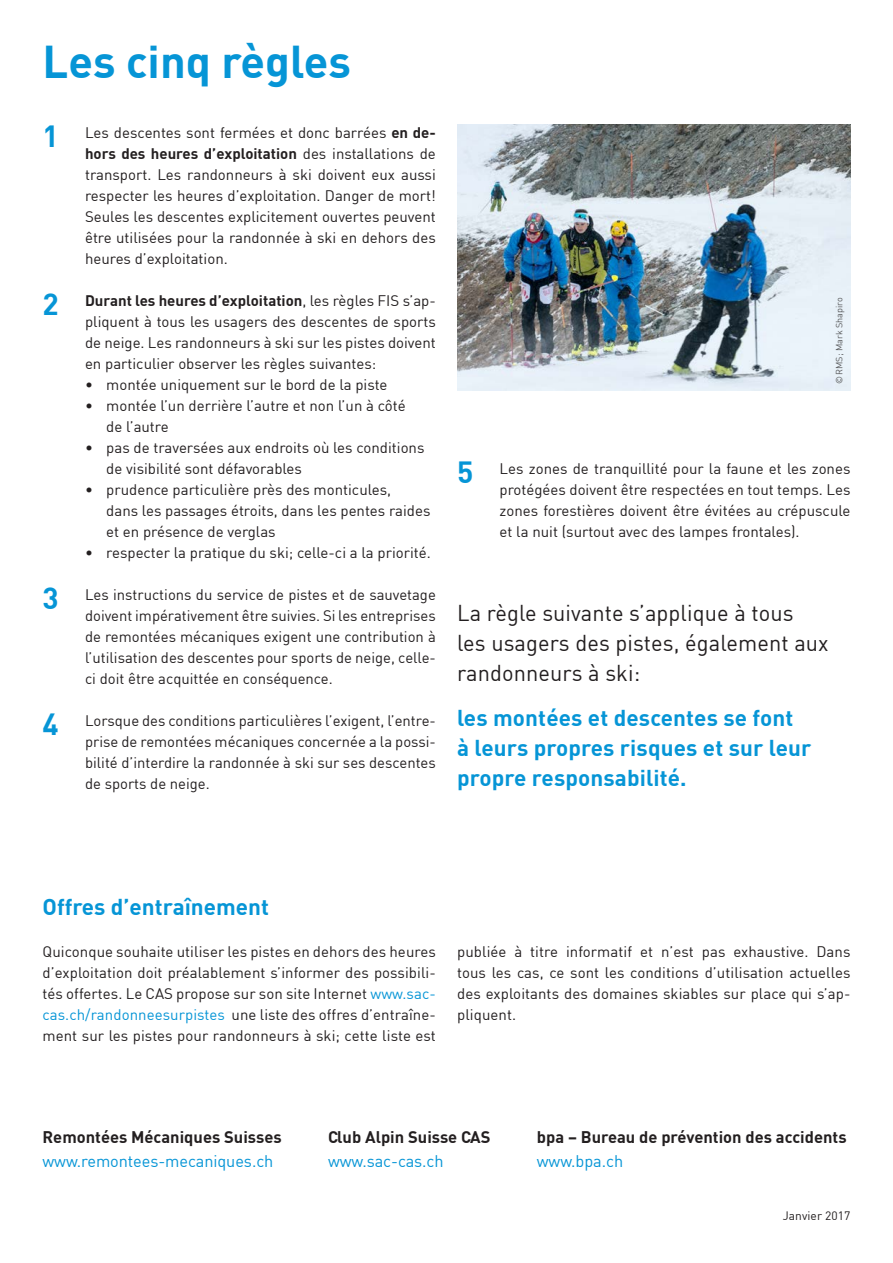
<style>
.page{position:relative;width:893px;height:1263px;background:#fff}
.page>*{position:absolute;margin:0;border:0;box-sizing:border-box;transform-origin:0 0}
._01_Titel{font:700 45px "DIN";color:#0695d6}
._03_GT_d{font:700 22.5px/30px "DIN";letter-spacing:.005em;color:#0695d6}
._03_GT_d-2{font:22.5px/30px "DIN";letter-spacing:.005em;color:#231f20}
.t1{font:700 16.5px "DIN";color:#231f20}
.t2{font:16.5px "DIN";letter-spacing:-.005em;color:#0695d6}
._03_GT_f{font:15px/21px "DIN";color:#231f20;text-align:justify}
.t3{font:12px "DIN";letter-spacing:.005em;color:#231f20}
._03_GT_d-3{font:9px "DIN";letter-spacing:.005em;color:#57585a}
.s1{font-weight:700;font-size:30px;color:#0695d6}
.s2{font-weight:700}
.s3{color:#0695d6}
</style>
<div class="page">
<img style="left:457px;top:125px;width:393px;height:265px">
<p class="_01_Titel" style="left:43px;top:32px;width:310px">Les cinq règles</p>
<p class="_03_GT_f" style="left:85px;top:122px;width:352px;text-indent:-43px"><span class="s1">1</span> Les descentes sont fermées et donc barrées <span class="s2">en de&shy;hors des heures d’exploitation</span> des installations de transport. Les randonneurs à ski doivent eux aussi respecter les heures d’exploitation. Danger de mort!<br>Seules les descentes explicitement ouvertes peuvent être utilisées pour la randonnée à ski en dehors des heures d’exploitation.</p>
<p class="_03_GT_f" style="left:85px;top:290px;width:352px;text-indent:-43px"><span class="s1">2</span> <span class="s2">Durant les heures d’exploitation</span>, les règles FIS s’ap&shy;pliquent à tous les usagers des descentes de sports de neige. Les randonneurs à ski sur les pistes doivent en particulier observer les règles suivantes:</p>
<p class="_03_GT_f" style="left:85px;top:374px;width:304px">• montée uniquement sur le bord de la piste</p>
<p class="_03_GT_f" style="left:106px;top:395px;width:301px;text-indent:-21px">• montée l’un derrière l’autre et non l’un à côté de l’autre</p>
<p class="_03_GT_f" style="left:106px;top:437px;width:320px;text-indent:-21px">• pas de traversées aux endroits où les conditions de visibilité sont défavorables</p>
<p class="_03_GT_f" style="left:106px;top:479px;width:326px;text-align:left;text-indent:-21px">• prudence particulière près des monticules,<br>dans les passages étroits, dans les pentes raides et en présence de verglas</p>
<p class="_03_GT_f" style="left:85px;top:542px;width:347px">• respecter la pratique du ski; celle-ci a la priorité.</p>
<p class="_03_GT_f" style="left:85px;top:584px;width:352px;text-indent:-43px"><span class="s1">3</span> Les instructions du service de pistes et de sauvetage doivent impérativement être suivies. Si les entreprises de remontées mécaniques exigent une contribution à l’utilisation des descentes pour sports de neige, celle&shy;ci doit être acquittée en conséquence.</p>
<p class="_03_GT_f" style="left:85px;top:710px;width:352px;text-indent:-43px"><span class="s1">4</span> Lorsque des conditions particulières l’exigent, l’entre&shy;prise de remontées mécaniques concernée a la possi&shy;bilité d’interdire la randonnée à ski sur ses descentes de sports de neige.</p>
<p class="_03_GT_d-3" style="left:834px;top:384px;width:88px;rotate:-90deg">©RMS; Mark Shapiro</p>
<p class="_03_GT_f" style="left:500px;top:458px;width:352px;text-indent:-43px"><span class="s1">5</span> Les zones de tranquillité pour la faune et les zones protégées doivent être respectées en tout temps. Les zones forestières doivent être évitées au crépuscule et la nuit (surtout avec des lampes frontales).</p>
<p class="_03_GT_d-2" style="left:457px;top:597px;width:373px">La règle suivante s’applique à tous<br>les usagers des pistes, également aux randonneurs à ski:</p>
<p class="_03_GT_d" style="left:457px;top:702px;width:356px">les montées et descentes se font<br>à leurs propres risques et sur leur propre responsabilité.</p>
<p class="_03_GT_d" style="left:43px;top:891px;width:228px">Offres d’entraînement</p>
<p class="_03_GT_f" style="left:43px;top:941px;width:395px">Quiconque souhaite utiliser les pistes en dehors des heures d’exploitation doit préalablement s’informer des possibili&shy;tés offertes. Le CAS propose sur son site Internet <span class="s3">www.sac&shy;cas.ch/randonneesurpistes</span> une liste des offres d’entraîne&shy;ment sur les pistes pour randonneurs à ski; cette liste est</p>
<p class="_03_GT_f" style="left:457px;top:941px;width:395px">publiée à titre informatif et n’est pas exhaustive. Dans tous les cas, ce sont les conditions d’utilisation actuelles des exploitants des domaines skiables sur place qui s’ap&shy;pliquent.</p>
<p class="t1" style="left:43px;top:1126px;width:241px">Remontées Mécaniques Suisses</p>
<p class="t2" style="left:43px;top:1150px;width:232px">www.remontees-mecaniques.ch</p>
<p class="t1" style="left:328px;top:1126px;width:164px">Club Alpin Suisse CAS</p>
<p class="t2" style="left:328px;top:1150px;width:117px">www.sac-cas.ch</p>
<p class="t1" style="left:537px;top:1126px;width:311px">bpa – Bureau de prévention des accidents</p>
<p class="t2" style="left:537px;top:1150px;width:88px">www.bpa.ch</p>
<p class="t3" style="left:783px;top:1208px;width:69px">Janvier 2017</p>
</div>
